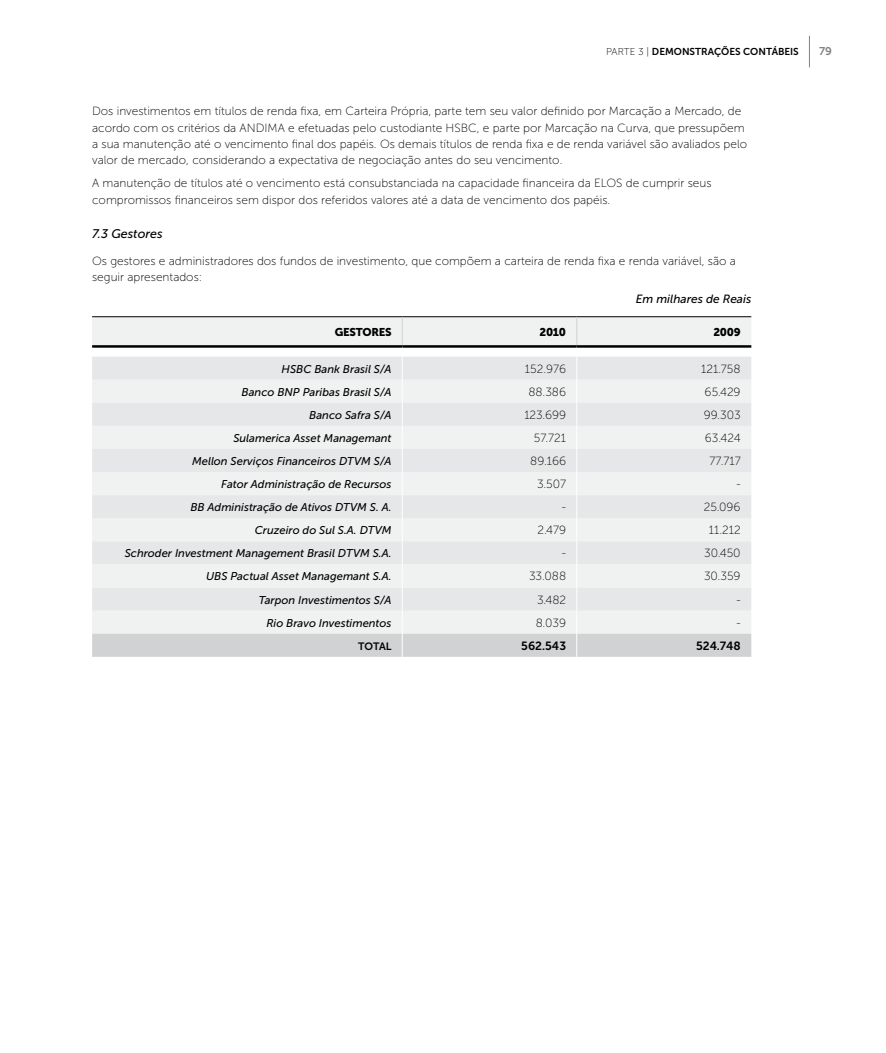
<style>
.page{position:relative;width:886px;height:1053px;background:#fff}
.page>*{position:absolute;margin:0;border:0;box-sizing:border-box;transform-origin:0 0}
.t1{font:italic 12.5px "Museo Sans 500";color:#000}
.t2{font:11.88px/16.2px "Museo Sans 100";color:#000}
.t3{font:italic 11.88px "Museo Sans 500";color:#000}
.t4{font:11.88px "Museo Sans 700";color:#000}
.t5{font:italic 11.25px "Museo Sans 500";color:#000}
.t6{font:11.25px "Museo Sans 900";letter-spacing:-.025em;color:#000}
.t7{font:11.25px "Museo Sans 700";color:#808284}
.t8{font:10.62px "Museo Sans 700";letter-spacing:-.005em;color:#000}
.t9{font:10px "Museo Sans 700";color:#000}
.t10{font:10px "Museo Sans 100";color:#000}
.s1{font-family:"Museo Sans 100"}
</style>
<div class="page">
<hr style="left:809px;top:36px;width:1px;height:31px;background:#808284">
<hr style="left:92px;top:316px;width:310px;height:1px;background:#000">
<hr style="left:402px;top:316px;width:175px;height:1px;background:#000">
<hr style="left:577px;top:316px;width:174px;height:1px;background:#000">
<svg style="left:92px;top:317px;width:659px;height:339px"></svg>
<p class="t10" style="left:606px;top:47px;width:13px">Parte</p>
<p class="t9" style="left:638px;top:46px;width:162px"><span class="s1">3 |</span> DEMON STRAÇÕES CONTÁBEIS</p>
<p class="t7" style="left:819px;top:45px;width:14px">79</p>
<p class="t2" style="left:92px;top:103px;width:656px">Dos investimentos em títulos de renda fixa, em Carteira Própria, parte tem seu valor definido por Marcação a Mercado, de acordo com os critérios da ANDIMA e efetuadas pelo custodiante HSBC, e parte por Marcação na Curva, que pressupõem a sua manutenção até o vencimento final dos papéis. Os demais títulos de renda fixa e de renda variável são avaliados pelo valor de mercado, considerando a expectativa de negociação antes do seu vencimento.</p>
<p class="t2" style="left:92px;top:175px;width:621px">A manutenção de títulos até o vencimento está consubstanciada na capacidade financeira da ELOS de cumprir seus compromissos financeiros sem dispor dos referidos valores até a data de vencimento dos papéis.</p>
<p class="t1" style="left:92px;top:226px;width:72px">7.3 Gestores</p>
<p class="t2" style="left:92px;top:252px;width:645px">Os gestores e administradores dos fundos de investimento, que compõem a carteira de renda fixa e renda variável, são a seguir apresentados:</p>
<p class="t3" style="left:636px;top:292px;width:117px">Em milhares de Reais</p>
<p class="t6" style="left:335px;top:325px;width:58px">GESTORES</p>
<p class="t6" style="left:539px;top:325px;width:28px">2010</p>
<p class="t6" style="left:713px;top:325px;width:29px">2009</p>
<p class="t5" style="left:281px;top:362px;width:112px">HSBC Bank Brasil S/A</p>
<p class="t2" style="left:525px;top:360px;width:43px">152.976</p>
<p class="t2" style="left:701px;top:360px;width:41px">121.758</p>
<p class="t5" style="left:241px;top:385px;width:152px">Banco BNP Paribas Brasil S/A</p>
<p class="t2" style="left:528px;top:383px;width:39px">88.386</p>
<p class="t2" style="left:705px;top:383px;width:38px">65.429</p>
<p class="t5" style="left:309px;top:409px;width:84px">Banco Safra S/A</p>
<p class="t2" style="left:524px;top:406px;width:43px">123.699</p>
<p class="t2" style="left:704px;top:406px;width:38px">99.303</p>
<p class="t5" style="left:233px;top:432px;width:160px">Sulamerica Asset Managemant</p>
<p class="t2" style="left:534px;top:430px;width:34px">57.721</p>
<p class="t2" style="left:705px;top:430px;width:37px">63.424</p>
<p class="t5" style="left:192px;top:455px;width:201px">Mellon Serviços Financeiros DTVM S/A</p>
<p class="t2" style="left:530px;top:453px;width:37px">89.166</p>
<p class="t2" style="left:709px;top:453px;width:33px">77.717</p>
<p class="t5" style="left:221px;top:478px;width:172px">Fator Administração de Recursos</p>
<p class="t2" style="left:537px;top:476px;width:31px">3.507</p>
<p class="t2" style="left:736px;top:476px;width:6px">-</p>
<p class="t5" style="left:190px;top:501px;width:203px">BB Administração de Ativos DTVM S. A.</p>
<p class="t2" style="left:562px;top:499px;width:6px">-</p>
<p class="t2" style="left:704px;top:499px;width:38px">25.096</p>
<p class="t5" style="left:255px;top:524px;width:138px">Cruzeiro do Sul S.A. DTVM</p>
<p class="t2" style="left:537px;top:522px;width:30px">2.479</p>
<p class="t2" style="left:709px;top:522px;width:33px">11.212</p>
<p class="t5" style="left:125px;top:547px;width:268px">Schroder Investment Management Brasil DTVM S.A.</p>
<p class="t2" style="left:562px;top:545px;width:6px">-</p>
<p class="t2" style="left:704px;top:545px;width:38px">30.450</p>
<p class="t5" style="left:206px;top:570px;width:187px">UBS Pactual Asset Managemant S.A.</p>
<p class="t2" style="left:529px;top:568px;width:39px">33.088</p>
<p class="t2" style="left:704px;top:568px;width:38px">30.359</p>
<p class="t5" style="left:259px;top:593px;width:134px">Tarpon Investimentos S/A</p>
<p class="t2" style="left:537px;top:591px;width:31px">3.482</p>
<p class="t2" style="left:736px;top:591px;width:6px">-</p>
<p class="t5" style="left:266px;top:616px;width:127px">Rio Bravo Investimentos</p>
<p class="t2" style="left:536px;top:614px;width:32px">8.039</p>
<p class="t2" style="left:736px;top:614px;width:6px">-</p>
<p class="t8" style="left:358px;top:640px;width:34px">TOTAL</p>
<p class="t4" style="left:521px;top:639px;width:46px">562.543</p>
<p class="t4" style="left:696px;top:639px;width:46px">524.748</p>
</div>
